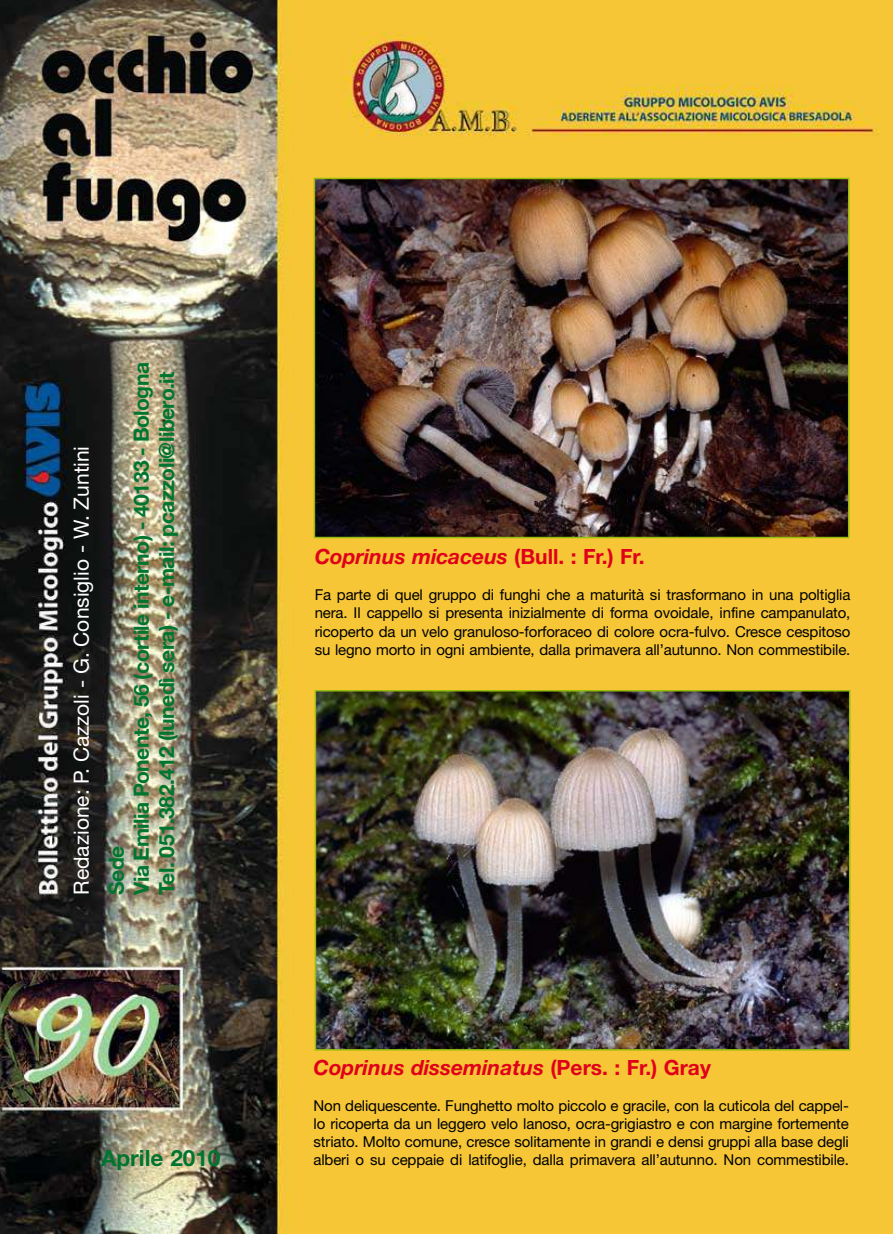
<style>
.page{position:relative;width:893px;height:1234px;background:#fff}
.page>*{position:absolute;margin:0;border:0;box-sizing:border-box;transform-origin:0 0}
.t1{font:700 22.5px "Helvetica Neue";color:#00752f}
.t2{font:700 21px/25.2px "Helvetica Neue";letter-spacing:-.025em;color:#00752f}
.t3{font:italic 700 21px "Helvetica Neue";color:#e1001a}
.t4{font:21px "Helvetica Neue";color:#fff}
.t5{font:15px/18px "Helvetica Neue";letter-spacing:-.01em;color:#000;text-align:justify}
.s1{font-style:normal}
</style>
<div class="page">
<img style="left:0;top:0;width:893px;height:1233px">
<img style="left:317px;top:181px;width:529px;height:354px">
<div style="left:314px;top:178px;width:535px;height:360px;border:2px solid #96bd0d"></div>
<img style="left:318px;top:692px;width:529px;height:355px">
<div style="left:315px;top:689px;width:535px;height:361px;border:2px solid #96bd0d"></div>
<h2 class="t4" style="left:74px;top:894px;width:450px;rotate:-90deg">Redazione: P. Cazzoli - G. Consiglio - W. Zuntini</h2>
<h2 class="t2" style="left:106px;top:894px;width:533px;rotate:-90deg">Sede<br>Via Emilia Ponente, 56 (cortile interno) - 40133 - Bologna<br>Tel. 051.382.412 (lunedì sera) - e-mail: pcazzoli@libero.it</h2>
<h1 class="t1" style="left:101px;top:1149px;width:121px">Aprile 2010</h1>
<h2 class="t3" style="left:315px;top:549px;width:332px">Coprinus micaceus <span class="s1">(Bull. : Fr.) Fr.</span></h2>
<p class="t5" style="left:315px;top:587px;width:537px">Fa parte di quel gruppo di funghi che a maturità si trasformano in una poltiglia nera. Il cappello si presenta inizialmente di forma ovoidale, infine campanulato, ricoperto da un velo granuloso-forforaceo di colore ocra-fulvo. Cresce cespitoso su legno morto in ogni ambiente, dalla primavera all’autunno. Non commestibile.</p>
<h2 class="t3" style="left:314px;top:1059px;width:399px">Coprinus disseminatus <span class="s1">(Pers. : Fr.) Gray</span></h2>
<p class="t5" style="left:314px;top:1097px;width:537px">Non deliquescente. Funghetto molto piccolo e gracile, con la cuticola del cappel&shy;lo ricoperta da un leggero velo lanoso, ocra-grigiastro e con margine fortemente striato. Molto comune, cresce solitamente in grandi e densi gruppi alla base degli alberi o su ceppaie di latifoglie, dalla primavera all’autunno. Non commestibile.</p>
</div>
